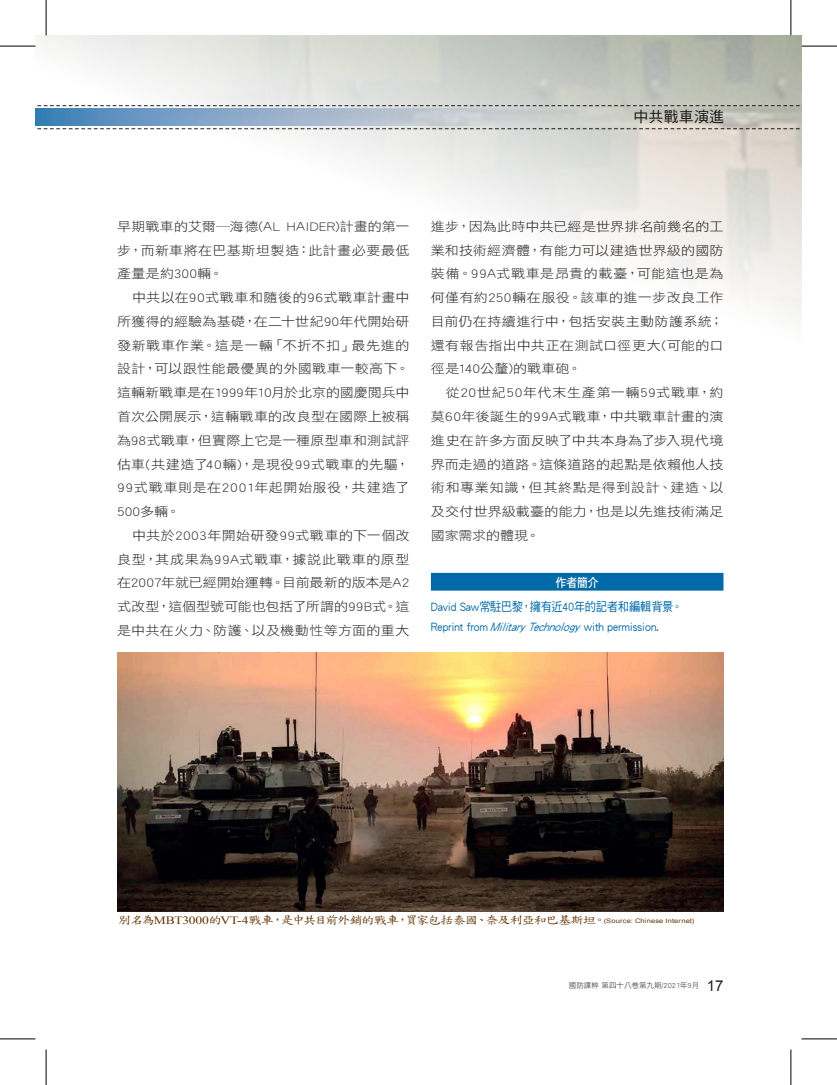
<style>
.page{position:relative;width:837px;height:1085px;background:#fff}
.page>*{position:absolute;margin:0;border:0;box-sizing:border-box;transform-origin:0 0}
.t1{font:15px "DF Hei Std W5";letter-spacing:.01em;color:#231f20}
.t2{font:12.75px/23.8px "DF Hei Std W3";letter-spacing:.02em;color:#231f20;text-align:justify;scale:1.1 1}
.t3{font:12.5px/20px "DF Hei Std W5";letter-spacing:-.02em;color:#0069a8;scale:.9 1}
.t4{font:12.5px "DF Hei Std W7";color:#fff;scale:.9 1}
.t5{font:11.25px "DF Kai Shu SB Estd BF";letter-spacing:-.105em;color:#643400;scale:1.2 1}
.t6{font:7.5px "DF Hei Std W3";color:#231f20}
.s1{font-style:italic}
.s2{font-family:"Times New Roman"}
.s3{font-family:"Arial";font-size:6.25px}
.s4{font-family:"Arial";font-size:15px}
</style>
<div class="page">
<div style="left:431px;top:572px;width:292px;height:18px;background:#0069a8"></div>
<img style="left:117px;top:652px;width:606px;height:259px">
<img style="left:35px;top:35px;width:766px;height:281px">
<hr style="left:0;top:46px;width:35px;height:1px;background:#000">
<hr style="left:801px;top:46px;width:35px;height:1px;background:#000">
<hr style="left:0;top:1038px;width:35px;height:1px;background:#000">
<hr style="left:801px;top:1038px;width:35px;height:1px;background:#000">
<hr style="left:46px;top:0;width:1px;height:35px;background:#000">
<hr style="left:46px;top:1049px;width:1px;height:35px;background:#000">
<hr style="left:790px;top:0;width:1px;height:35px;background:#000">
<hr style="left:790px;top:1049px;width:1px;height:35px;background:#000">
<p class="t1" style="left:633px;top:109px;width:92px">中共戰車演進</p>
<p class="t2" style="left:117px;top:214px;width:267px">早期戰車的艾爾─海德(AL HAIDER)計畫的第一步，而新車將在巴基斯坦製造：此計畫必要最低產量是約300輛。</p>
<p class="t2" style="left:117px;top:285px;width:267px;text-indent:15px">中共以在90式戰車和隨後的96式戰車計畫中所獲得的經驗為基礎，在二十世紀90年代開始研發新戰車作業。這是一輛「不折不扣」最先進的設計，可以跟性能最優異的外國戰車一較高下。這輛新戰車是在1999年10月於北京的國慶閱兵中首次公開展示，這輛戰車的改良型在國際上被稱為98式戰車，但實際上它是一種原型車和測試評估車(共建造了40輛)，是現役99式戰車的先驅，99式戰車則是在2001年起開始服役，共建造了500多輛。</p>
<p class="t2" style="left:117px;top:523px;width:267px;text-indent:15px">中共於2003年開始研發99式戰車的下一個改良型，其成果為99A式戰車，據說此戰車的原型在2007年就已經開始運轉。目前最新的版本是A2式改型，這個型號可能也包括了所謂的99B式。這是中共在火力、防護、以及機動性等方面的重大</p>
<p class="t2" style="left:431px;top:214px;width:267px">進步，因為此時中共已經是世界排名前幾名的工業和技術經濟體，有能力可以建造世界級的國防裝備。99A式戰車是昂貴的載臺，可能這也是為何僅有約250輛在服役。該車的進一步改良工作目前仍在持續進行中，包括安裝主動防護系統；還有報告指出中共正在測試口徑更大(可能的口徑是140公釐)的戰車砲。</p>
<p class="t2" style="left:431px;top:380px;width:267px;text-indent:15px">從20世紀50年代末生產第一輛59式戰車，約莫60年後誕生的99A式戰車，中共戰車計畫的演進史在許多方面反映了中共本身為了步入現代境界而走過的道路。這條道路的起點是依賴他人技術和專業知識，但其終點是得到設計、建造、以及交付世界級載臺的能力，也是以先進技術滿足國家需求的體現。</p>
<p class="t4" style="left:555px;top:575px;width:50px">作者簡介</p>
<p class="t3" style="left:431px;top:596px;width:281px">David Saw常駐巴黎，擁有近40年的記者和編輯背景。<br>Reprint from <span class="s1">MilitaryTechnology</span> with permission.</p>
<p class="t5" style="left:118px;top:914px;width:481px">別名為<span class="s2">MBT3000</span>的<span class="s2">VT-4</span>戰車，是中共目前外銷的戰車，買家包括泰國、奈及利亞和巴基斯坦。<span class="s3">(Source: Chinese Internet)</span></p>
<p class="t6" style="left:568px;top:981px;width:156px">國防譯粹 第四十八卷第九期/2021年9月 <span class="s4">17</span></p>
</div>
